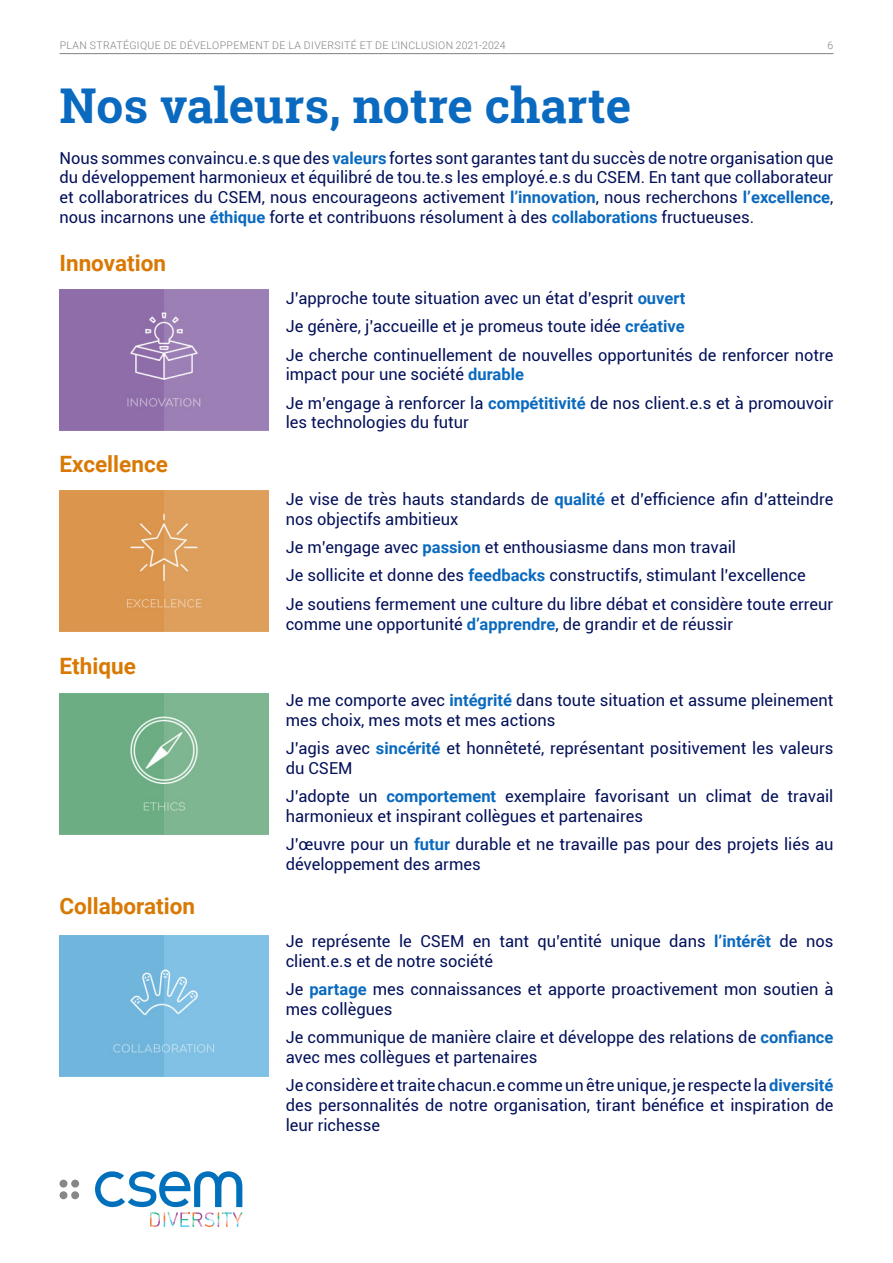
<style>
.page{position:relative;width:893px;height:1263px;background:#fff}
.page>*{position:absolute;margin:0;border:0;box-sizing:border-box;transform-origin:0 0}
.Paragraph_Style_1{font:700 48px "Roboto Slab";color:#0a6abf}
.Paragraph_Style_4{font:700 22.5px "Roboto";color:#d97904}
.Subhead{font:700 22.5px "Roboto";color:#d97904}
.Paragraph_Style_3{font:16.5px/19.8px "Roboto";color:#031059}
.Paragraph{font:16.5px/19.8px "Roboto";color:#031059;text-align:justify}
.t1{font:300 10.5px "Roboto";letter-spacing:.035em;color:#808285}
.s1{font-weight:700;color:#0a6abf}
</style>
<div class="page">
<hr style="left:60px;top:53px;width:773px;height:1px;background:#808285">
<svg style="left:95px;top:1171px;width:147px;height:56px"></svg>
<div style="left:60px;top:1179px;width:7px;height:8px;background:#878787;border-radius:50%"></div>
<div style="left:71px;top:1179px;width:8px;height:8px;background:#878787;border-radius:50%"></div>
<div style="left:60px;top:1191px;width:7px;height:8px;background:#878787;border-radius:50%"></div>
<div style="left:71px;top:1191px;width:8px;height:8px;background:#878787;border-radius:50%"></div>
<img style="left:60px;top:289px;width:209px;height:141px">
<img style="left:60px;top:490px;width:209px;height:141px">
<img style="left:60px;top:693px;width:209px;height:141px">
<img style="left:60px;top:935px;width:209px;height:141px">
<p class="t1" style="left:60px;top:37px;width:447px">PLAN STRATÉGIQUE DE DÉVELOPPEMENT DE LA DIVERSITÉ ET DE L’INCLUSION 2021-2024</p>
<p class="t1" style="left:828px;top:37px;width:7px">6</p>
<p class="Paragraph_Style_1" style="left:60px;top:72px;width:573px">Nos valeurs, notre charte</p>
<p class="Paragraph" style="left:60px;top:147px;width:775px">Nous sommes convaincu.e.s que des <span class="s1">valeurs</span> fortes sont garantes tant du succès de notre organisation que du développement harmonieux et équilibré de tou.te.s les employé.e.s du CSEM. En tant que collaborateur et collaboratrices du CSEM, nous encourageons activement <span class="s1">l’innovation</span>, nous recherchons <span class="s1">l’excellence</span>, nous incarnons une <span class="s1">éthique</span> forte et contribuons résolument à des <span class="s1">collaborations</span> fructueuses.</p>
<p class="Subhead" style="left:60px;top:248px;width:108px">Innovation</p>
<p class="Paragraph_Style_3" style="left:286px;top:287px;width:401px">J’approche toute situation avec un état d’esprit <span class="s1">ouvert</span></p>
<p class="Paragraph_Style_3" style="left:286px;top:316px;width:400px">Je génère, j’accueille et je promeus toute idée <span class="s1">créative</span></p>
<p class="Paragraph_Style_3" style="left:286px;top:344px;width:549px">Je cherche continuellement de nouvelles opportunités de renforcer notre impact pour une société <span class="s1">durable</span></p>
<p class="Paragraph_Style_3" style="left:286px;top:392px;width:549px">Je m’engage à renforcer la <span class="s1">compétitivité</span> de nos client.e.s et à promouvoir les technologies du futur</p>
<p class="Paragraph_Style_4" style="left:60px;top:449px;width:110px">Excellence</p>
<p class="Paragraph_Style_3" style="left:286px;top:489px;width:549px">Je vise de très hauts standards de <span class="s1">qualité</span> et d’efficience afin d’atteindre nos objectifs ambitieux</p>
<p class="Paragraph_Style_3" style="left:286px;top:537px;width:452px">Je m’engage avec <span class="s1">passion</span> et enthousiasme dans mon travail</p>
<p class="Paragraph_Style_3" style="left:286px;top:565px;width:522px">Je sollicite et donne des <span class="s1">feedbacks</span> constructifs, stimulant l’excellence</p>
<p class="Paragraph_Style_3" style="left:286px;top:593px;width:549px">Je soutiens fermement une culture du libre débat et considère toute erreur comme une opportunité <span class="s1">d’apprendre</span>, de grandir et de réussir</p>
<p class="Paragraph_Style_4" style="left:60px;top:650px;width:78px">Ethique</p>
<p class="Paragraph_Style_3" style="left:286px;top:690px;width:549px">Je me comporte avec <span class="s1">intégrité</span> dans toute situation et assume pleinement mes choix, mes mots et mes actions</p>
<p class="Paragraph_Style_3" style="left:286px;top:738px;width:549px">J’agis avec <span class="s1">sincérité</span> et honnêteté, représentant positivement les valeurs du CSEM</p>
<p class="Paragraph_Style_3" style="left:286px;top:786px;width:549px">J’adopte un <span class="s1">comportement</span> exemplaire favorisant un climat de travail harmonieux et inspirant collègues et partenaires</p>
<p class="Paragraph_Style_3" style="left:286px;top:834px;width:549px">J’œuvre pour un <span class="s1">futur</span> durable et ne travaille pas pour des projets liés au développement des armes</p>
<p class="Paragraph_Style_4" style="left:60px;top:890px;width:137px">Collaboration</p>
<p class="Paragraph_Style_3" style="left:286px;top:930px;width:549px">Je représente le CSEM en tant qu’entité unique dans <span class="s1">l’intérêt</span> de nos client.e.s et de notre société</p>
<p class="Paragraph_Style_3" style="left:286px;top:978px;width:549px">Je <span class="s1">partage</span> mes connaissances et apporte proactivement mon soutien à mes collègues</p>
<p class="Paragraph_Style_3" style="left:286px;top:1027px;width:549px">Je communique de manière claire et développe des relations de <span class="s1">confiance </span>avec mes collègues et partenaires</p>
<p class="Paragraph_Style_3" style="left:286px;top:1075px;width:549px;text-align:justify">Je considère et traite chacun.e comme un être unique, je respecte la <span class="s1">diversité </span>des personnalités de notre organisation, tirant bénéfice et inspiration de leur richesse</p>
</div>
